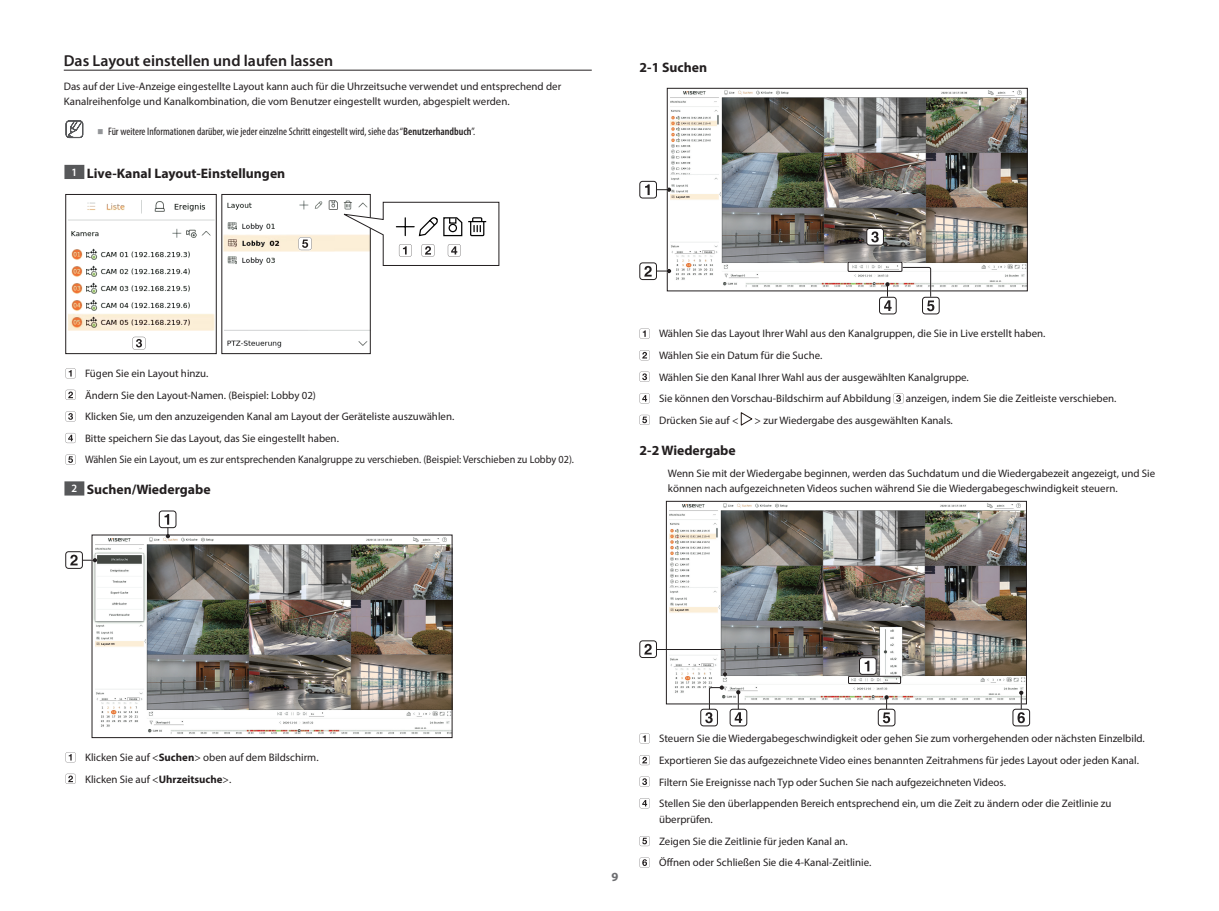
<style>
.page{position:relative;width:1219px;height:911px;background:#fff}
.page>*{position:absolute;margin:0;border:0;box-sizing:border-box;transform-origin:0 0}
.t1{font:600 15.88px "Myriad Pro";color:#231f20}
.t2{font:700 13.75px "Myriad Pro";color:#231f20}
.t3{font:700 12.5px "Myriad Pro";color:#6c6d70}
.t4{font:10.88px/21.6px "Myriad Pro";color:#231f20}
.t5{font:condensed 10.88px "Myriad Pro";color:#231f20}
.s1{font-family:"Noto Sans CJ Kkr";font-stretch:normal;font-size:6.25px;color:#939598}
.s2{font-weight:600}
.s3{font-weight:700}
</style>
<div class="page">
<hr style="left:64px;top:70px;width:528px;height:1px;background:#231f20">
<svg style="left:66px;top:120px;width:17px;height:18px"></svg>
<div style="left:64px;top:165px;width:20px;height:14px;background:#57585a"></div>
<img style="left:224px;top:200px;width:144px;height:148px">
<div style="left:222px;top:194px;width:148px;height:160px;border:1px solid #231f20"></div>
<img style="left:68px;top:200px;width:146px;height:131px">
<div style="left:66px;top:194px;width:150px;height:160px;border:1px solid #231f20"></div>
<svg style="left:132px;top:336px;width:14px;height:14px"></svg>
<svg style="left:133px;top:337px;width:12px;height:12px"></svg>
<svg style="left:298px;top:237px;width:14px;height:14px"></svg>
<svg style="left:299px;top:237px;width:12px;height:13px"></svg>
<svg style="left:342px;top:202px;width:157px;height:64px"></svg>
<svg style="left:66px;top:368px;width:10px;height:10px"></svg>
<svg style="left:66px;top:390px;width:10px;height:10px"></svg>
<svg style="left:66px;top:411px;width:10px;height:10px"></svg>
<svg style="left:66px;top:433px;width:10px;height:10px"></svg>
<svg style="left:66px;top:454px;width:10px;height:10px"></svg>
<div style="left:64px;top:481px;width:20px;height:14px;background:#57585a"></div>
<img style="left:94px;top:537px;width:356px;height:197px">
<div style="left:159px;top:511px;width:17px;height:17px;border:1px solid #231f20;border-radius:3px"></div>
<svg style="left:165px;top:514px;width:5px;height:24px"></svg>
<div style="left:66px;top:551px;width:17px;height:17px;border:1px solid #231f20;border-radius:3px"></div>
<svg style="left:70px;top:555px;width:27px;height:10px"></svg>
<svg style="left:66px;top:752px;width:10px;height:10px"></svg>
<svg style="left:66px;top:773px;width:10px;height:11px"></svg>
<img style="left:670px;top:90px;width:355px;height:197px">
<div style="left:667px;top:88px;width:360px;height:203px;border:1px solid #231f20"></div>
<svg style="left:657px;top:187px;width:14px;height:5px"></svg>
<div style="left:640px;top:181px;width:17px;height:17px;border:1px solid #231f20;border-radius:3px"></div>
<svg style="left:645px;top:184px;width:5px;height:11px"></svg>
<div style="left:640px;top:263px;width:17px;height:17px;border:1px solid #231f20;border-radius:3px"></div>
<svg style="left:644px;top:266px;width:27px;height:10px"></svg>
<div style="left:867px;top:228px;width:16px;height:17px;background:#fff;border-radius:3px"></div>
<div style="left:867px;top:228px;width:17px;height:17px;border:1px solid #231f20;border-radius:3px"></div>
<svg style="left:871px;top:231px;width:8px;height:11px"></svg>
<div style="left:879px;top:297px;width:17px;height:17px;border:1px solid #231f20;border-radius:3px"></div>
<svg style="left:884px;top:282px;width:8px;height:29px"></svg>
<div style="left:847px;top:262px;width:55px;height:10px;border:1px solid #fff"></div>
<div style="left:848px;top:262px;width:54px;height:10px;border:1px solid #231f20"></div>
<div style="left:922px;top:297px;width:17px;height:17px;border:1px solid #231f20;border-radius:3px"></div>
<svg style="left:901px;top:266px;width:33px;height:45px"></svg>
<svg style="left:640px;top:328px;width:10px;height:11px"></svg>
<svg style="left:640px;top:350px;width:10px;height:10px"></svg>
<svg style="left:640px;top:372px;width:10px;height:10px"></svg>
<svg style="left:640px;top:393px;width:10px;height:10px"></svg>
<svg style="left:893px;top:393px;width:11px;height:10px"></svg>
<svg style="left:640px;top:415px;width:10px;height:10px"></svg>
<svg style="left:741px;top:412px;width:11px;height:13px"></svg>
<img style="left:669px;top:503px;width:356px;height:197px">
<div style="left:666px;top:501px;width:361px;height:203px;border:1px solid #231f20"></div>
<div style="left:640px;top:640px;width:17px;height:17px;border:1px solid #231f20;border-radius:3px"></div>
<svg style="left:644px;top:644px;width:83px;height:32px"></svg>
<div style="left:848px;top:675px;width:53px;height:9px;border:1px solid #fff"></div>
<div style="left:848px;top:676px;width:53px;height:8px;border:1px solid #231f20"></div>
<div style="left:859px;top:657px;width:17px;height:17px;background:#fff;border-radius:3px"></div>
<div style="left:859px;top:657px;width:17px;height:17px;border:1px solid #231f20;border-radius:3px"></div>
<svg style="left:865px;top:660px;width:4px;height:11px"></svg>
<div style="left:701px;top:709px;width:17px;height:17px;border:1px solid #231f20;border-radius:3px"></div>
<svg style="left:705px;top:685px;width:19px;height:38px"></svg>
<div style="left:730px;top:709px;width:17px;height:17px;border:1px solid #231f20;border-radius:3px"></div>
<svg style="left:735px;top:690px;width:7px;height:33px"></svg>
<div style="left:878px;top:709px;width:17px;height:17px;border:1px solid #231f20;border-radius:3px"></div>
<svg style="left:883px;top:695px;width:7px;height:28px"></svg>
<div style="left:1013px;top:709px;width:17px;height:17px;border:1px solid #231f20;border-radius:3px"></div>
<svg style="left:1017px;top:690px;width:8px;height:33px"></svg>
<svg style="left:640px;top:733px;width:10px;height:10px"></svg>
<svg style="left:640px;top:755px;width:10px;height:10px"></svg>
<svg style="left:640px;top:776px;width:10px;height:10px"></svg>
<svg style="left:640px;top:798px;width:10px;height:10px"></svg>
<svg style="left:640px;top:836px;width:10px;height:10px"></svg>
<svg style="left:640px;top:857px;width:10px;height:10px"></svg>
<h1 class="t1" style="left:64px;top:51px;width:271px">Das Layout einstellen und laufen lassen</h1>
<p class="t4" style="left:64px;top:79px;width:499px;line-height:15px">Das auf der Live-Anzeige eingestellte Layout kann auch für die Uhrzeitsuche verwendet und entsprechend der<br>Kanalreihenfolge und Kanalkombination, die vom Benutzer eingestellt wurden, abgespielt werden.</p>
<p class="t5" style="left:97px;top:125px;width:379px"><span class="s1">■</span> Für weitere Informationen darüber, wie jeder einzelne Schritt eingestellt wird, siehe das “<span class="s2">Benutzerhandbuch</span>”.</p>
<p class="t2" style="left:72px;top:164px;width:215px"><sup>1</sup> Live-Kanal Layout-Einstellungen</p>
<p class="t4" style="left:85px;top:362px;width:490px">Fügen Sie ein Layout hinzu.<br>Ändern Sie den Layout-Namen. (Beispiel: Lobby 02)<br>Klicken Sie, um den anzuzeigenden Kanal am Layout der Geräteliste auszuwählen.<br>Bitte speichern Sie das Layout, das Sie eingestellt haben.<br>Wählen Sie ein Layout, um es zur entsprechenden Kanalgruppe zu verschieben. (Beispiel: Verschieben zu Lobby 02).</p>
<p class="t2" style="left:72px;top:481px;width:141px"><sup>2</sup> Suchen/Wiedergabe</p>
<p class="t2" style="left:640px;top:58px;width:69px">2-1 Suchen</p>
<p class="t4" style="left:659px;top:323px;width:388px">Wählen Sie das Layout Ihrer Wahl aus den Kanalgruppen, die Sie in Live erstellt haben.<br>Wählen Sie ein Datum für die Suche.<br>Wählen Sie den Kanal Ihrer Wahl aus der ausgewählten Kanalgruppe.<br>Sie können den Vorschau-Bildschirm auf Abbildung</p>
<p class="t4" style="left:906px;top:387px;width:212px">anzeigen, indem Sie die Zeitleiste verschieben.</p>
<p class="t4" style="left:659px;top:409px;width:81px">Drücken Sie auf &lt;</p>
<p class="t4" style="left:755px;top:409px;width:200px">&gt; zur Wiedergabe des ausgewählten Kanals.</p>
<p class="t2" style="left:640px;top:441px;width:98px">2-2 Wiedergabe</p>
<p class="t4" style="left:668px;top:465px;width:489px;line-height:15px">Wenn Sie mit der Wiedergabe beginnen, werden das Suchdatum und die Wiedergabezeit angezeigt, und Sie können nach aufgezeichneten Videos suchen während Sie die Wiedergabegeschwindigkeit steuern.</p>
<p class="t4" style="left:85px;top:746px;width:235px">Klicken Sie auf &lt;<span class="s3">Suchen</span>&gt; oben auf dem Bildschirm.<br>Klicken Sie auf &lt;<span class="s3">Uhrzeitsuche</span>&gt;.</p>
<p class="t3" style="left:611px;top:869px;width:8px">9</p>
<p class="t4" style="left:659px;top:727px;width:487px">Steuern Sie die Wiedergabegeschwindigkeit oder gehen Sie zum vorhergehenden oder nächsten Einzelbild.<br>Exportieren Sie das aufgezeichnete Video eines benannten Zeitrahmens für jedes Layout oder jeden Kanal.<br>Filtern Sie Ereignisse nach Typ oder Suchen Sie nach aufgezeichneten Videos.<br>Stellen Sie den überlappenden Bereich entsprechend ein, um die Zeit zu ändern oder die Zeitlinie zu</p>
<p class="t4" style="left:659px;top:808px;width:214px">überprüfen.<br>Zeigen Sie die Zeitlinie für jeden Kanal an.<br>Öffnen oder Schließen Sie die 4-Kanal-Zeitlinie.</p>
</div>
